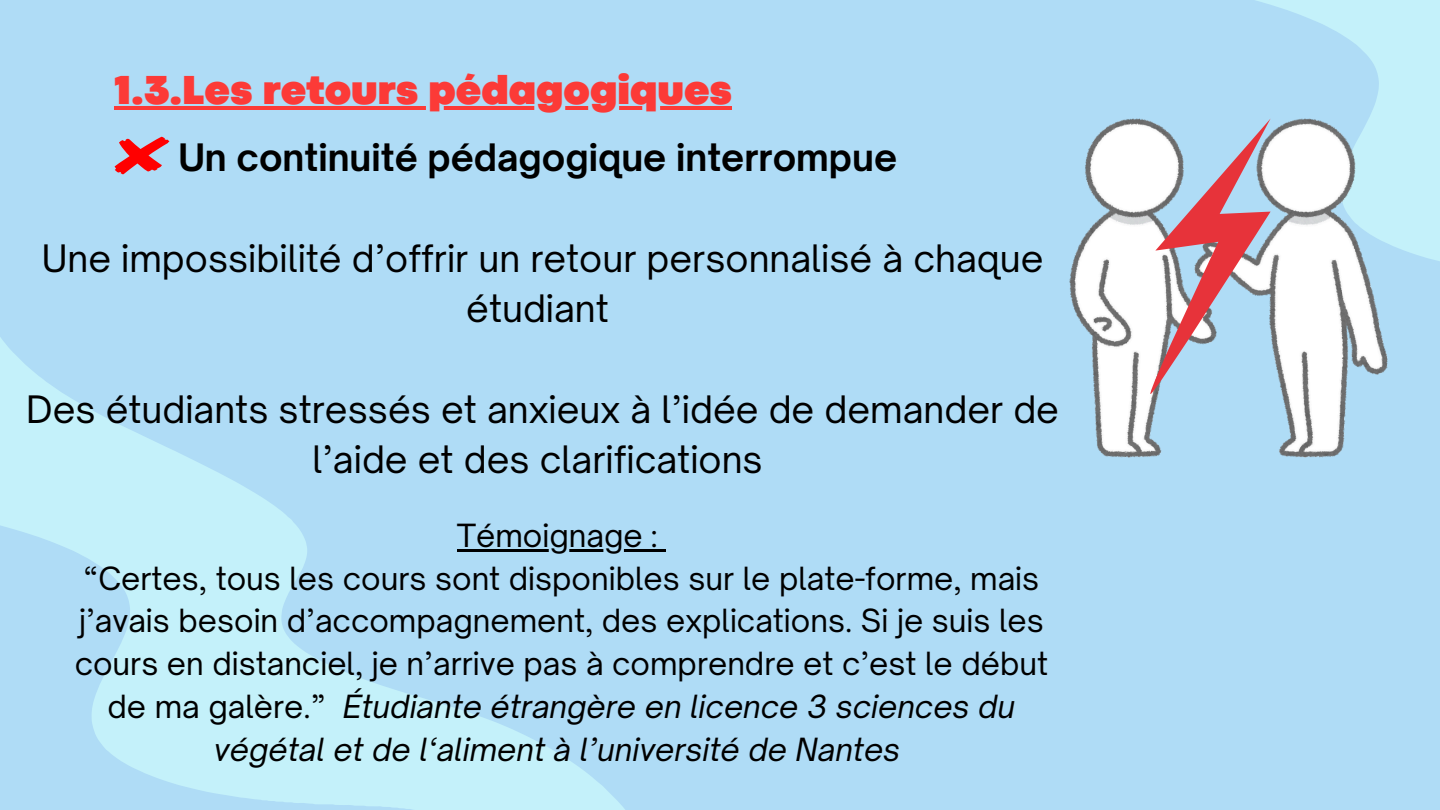
<style>
.page{position:relative;width:1440px;height:810px;background:#afdcf6}
.page>*{position:absolute;margin:0;border:0;box-sizing:border-box;transform-origin:0 0}
.t1{font:900 42.2px "Codec Pro";color:#fc3a37}
.t2{font:36.2px/50.2px "Open Sauce One";color:#000;text-align:center}
.t3{font:700 36.2px "Open Sauce One";color:#000}
.t4{font:30.6px/42.8px "Open Sauce One";color:#000;text-align:center}
.s1{font-style:italic}
</style>
<div class="page">
<svg style="left:0;top:337px;width:625px;height:473px"></svg>
<svg style="left:1256px;top:0;width:184px;height:368px"></svg>
<img style="left:1069px;top:118px;width:318px;height:339px">
<svg style="left:1147px;top:119px;width:124px;height:277px"></svg>
<svg style="left:115px;top:137px;width:54px;height:37px"></svg>
<svg style="left:115px;top:106px;width:617px;height:4px;fill:#fc3a37"></svg>
<hr style="left:457px;top:549px;width:200px;height:3px;background:#000">
<svg style="left:657px;top:549px;width:9px;height:3px"></svg>
<p class="t1" style="left:115px;top:75px;width:619px">1.3.Les retours pédagogiques</p>
<h1 class="t3" style="left:178px;top:135px;width:720px">Un continuité pédagogique interrompue</h1>
<p class="t2" style="left:42px;top:233px;width:1003px">Une impossibilité d’offrir un retour personnalisé à chaque étudiant</p>
<p class="t2" style="left:26px;top:384px;width:1034px">Des étudiants stressés et anxieux à l’idée de demander de l’aide et des clarifications</p>
<h2 class="t4" style="left:457px;top:514px;width:202px">Témoignage :</h2>
<h3 class="t4" style="left:75px;top:556px;width:975px">“Certes, tous les cours sont disponibles sur le plate-forme, mais j’avais besoin d’accompagnement, des explications. Si je suis les cours en distanciel, je n’arrive pas à comprendre et c’est le début de ma galère.” <span class="s1">Étudiante étrangère en licence 3 sciences du végétal et de l‘aliment à l’université de Nantes</span></h3>
</div>
